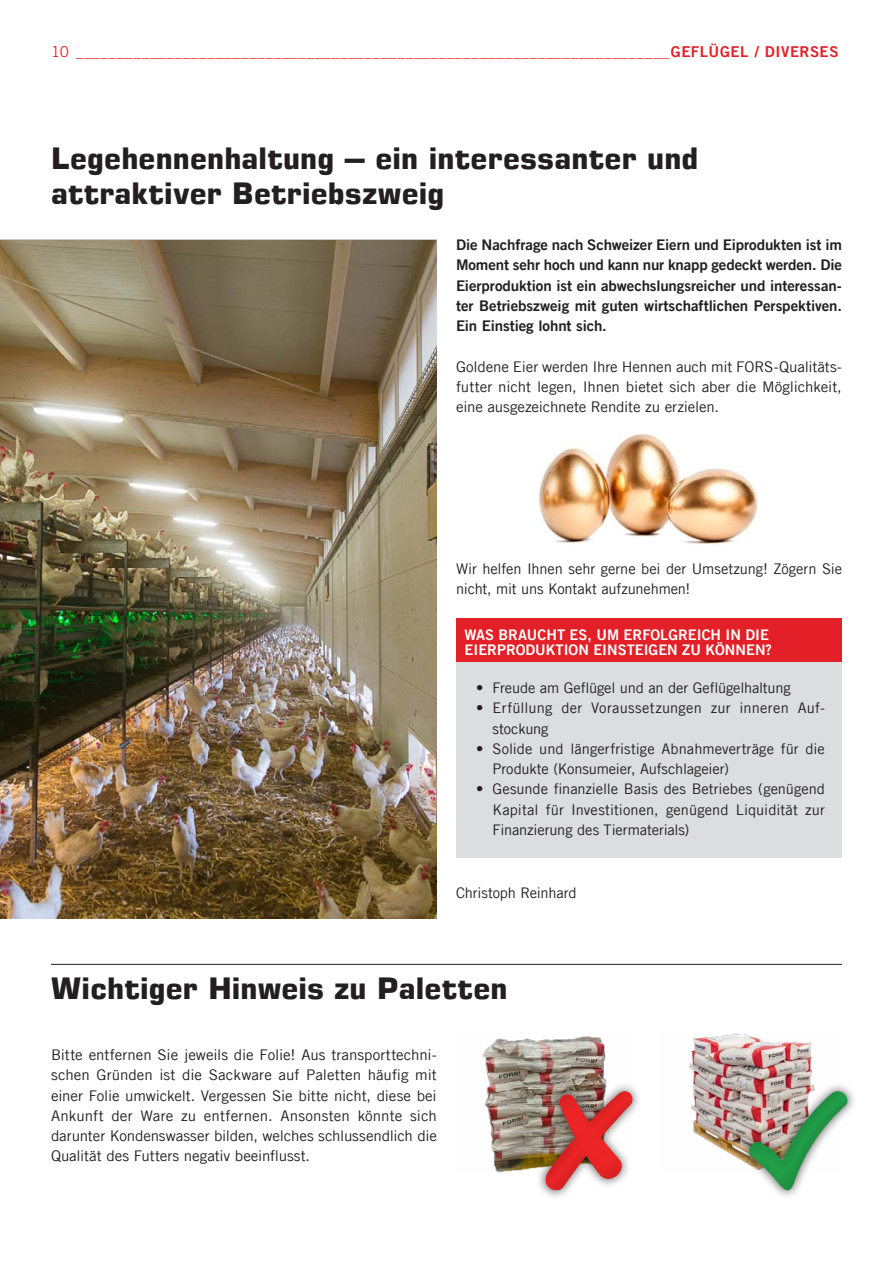
<style>
.page{position:relative;width:893px;height:1263px;background:#fff}
.page>*{position:absolute;margin:0;border:0;box-sizing:border-box;transform-origin:0 0}
.t1{font:700 30px/34.5px "Eurostile LT";letter-spacing:.005em;color:#231f20}
.t2{font:15px "Trade Gothic LT Com";color:#e31f27}
.t3{font:14.7px/20.2px "Trade Gothic LT Com";letter-spacing:-.005em;color:#231f20;text-align:justify}
.t4{font:14.7px/20.2px "Trade Gothic LT Com Bd 2";letter-spacing:-.005em;color:#231f20;text-align:justify}
.t5{font:14.7px/15px "Trade Gothic LT Com Bd 2";color:#fff}
.t6{font:14.7px/20.2px "Trade Gothic LT Com";letter-spacing:.015em;color:#231f20}
.s1{font-family:"Trade Gothic LT Com Bd 2"}
</style>
<div class="page">
<hr style="left:51px;top:964px;width:791px;height:1px;background:#231f20">
<img style="left:538px;top:434px;width:220px;height:110px">
<div style="left:456px;top:662px;width:386px;height:196px;background:#dcddde"></div>
<img style="left:0;top:240px;width:437px;height:678px">
<div style="left:456px;top:618px;width:386px;height:44px;background:#e31f27"></div>
<img style="left:689px;top:1034px;width:124px;height:123px">
<img style="left:483px;top:1036px;width:123px;height:137px">
<div style="left:536px;top:1081px;width:106px;height:119px;background:#231f20;opacity:.75"></div>
<div style="left:531px;top:1080px;width:114px;height:112px;background:#231f20;opacity:.11"></div>
<div style="left:735px;top:1080px;width:124px;height:113px;background:#231f20;opacity:.11"></div>
<p class="t2" style="left:51px;top:43px;width:789px">10 ________________________________________________________________________<span class="s1">GEFLÜGEL / DIVERSES</span></p>
<h1 class="t1" style="left:51px;top:141px;width:649px">Legehennenhaltung – ein interessanter und attraktiver Betriebszweig</h1>
<p class="t4" style="left:456px;top:234px;width:387px">Die Nachfrage nach Schweizer Eiern und Eiprodukten ist im Moment sehr hoch und kann nur knapp gedeckt werden. Die Eierproduktion ist ein abwechslungsreicher und interessan&shy;ter Betriebszweig mit guten wirtschaftlichen Perspektiven.<br>Ein Einstieg lohnt sich.</p>
<p class="t3" style="left:456px;top:356px;width:387px">Goldene Eier werden Ihre Hennen auch mit FORS-Qualitäts&shy;futter nicht legen, Ihnen bietet sich aber die Möglichkeit, eine ausgezeichnete Rendite zu erzielen.</p>
<p class="t3" style="left:456px;top:559px;width:387px">Wir helfen Ihnen sehr gerne bei der Umsetzung! Zögern Sie nicht, mit uns Kontakt aufzunehmen!</p>
<p class="t5" style="left:465px;top:627px;width:309px">WAS BRAUCHT ES, UM ERFOLGREICH IN DIE<br>EIERPRODUKTION EINSTEIGEN ZU KÖNNEN?</p>
<p class="t3" style="left:476px;top:677px;width:316px">• Freude am Geflügel und an der Geflügelhaltung</p>
<p class="t6" style="left:493px;top:698px;width:334px;text-indent:-16px">• Erfüllung der Voraussetzungen zur inneren Auf&shy;stockung</p>
<p class="t3" style="left:493px;top:738px;width:334px;text-indent:-16px">• Solide und längerfristige Abnahmeverträge für die<br>Produkte (Konsumeier, Aufschlageier)</p>
<p class="t3" style="left:493px;top:779px;width:334px;text-indent:-16px">• Gesunde finanzielle Basis des Betriebes (genügend Kapital für Investitionen, genügend Liquidität zur Finanzierung des Tiermaterials)</p>
<p class="t3" style="left:456px;top:883px;width:122px">Christoph Reinhard</p>
<h1 class="t1" style="left:51px;top:971px;width:458px">Wichtiger Hinweis zu Paletten</h1>
<p class="t3" style="left:51px;top:1045px;width:387px">Bitte entfernen Sie jeweils die Folie! Aus transporttechni&shy;schen Gründen ist die Sackware auf Paletten häufig mit einer Folie umwickelt. Vergessen Sie bitte nicht, diese bei Ankunft der Ware zu entfernen. Ansonsten könnte sich darunter Kondenswasser bilden, welches schlussendlich die Qualität des Futters negativ beeinflusst.</p>
</div>
